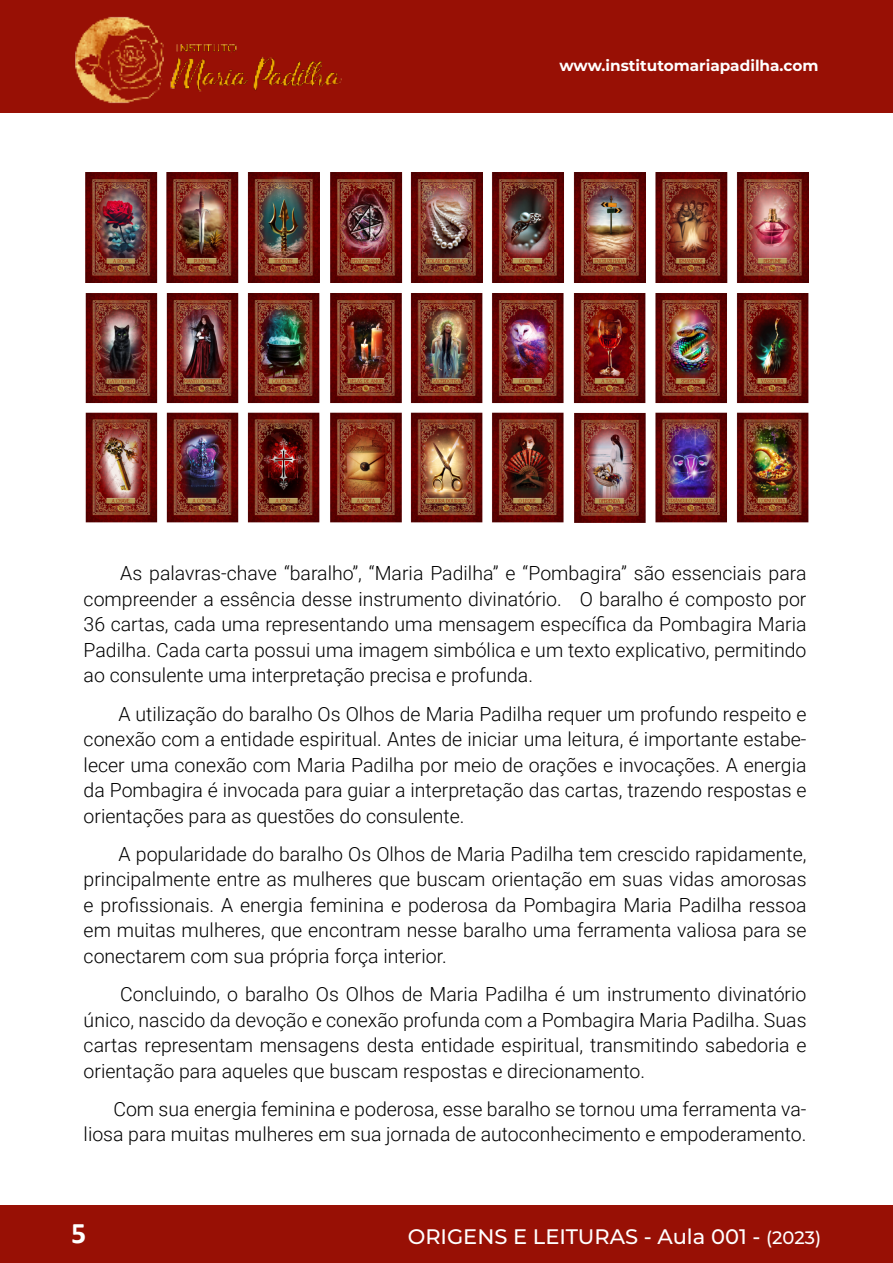
<style>
.page{position:relative;width:893px;height:1263px;background:#fff}
.page>*{position:absolute;margin:0;border:0;box-sizing:border-box;transform-origin:0 0}
.t1{font:700 30px "Calibri";color:#fff}
.t2{font:500 21px "Montserrat";color:#fff}
.t3{font:300 19.5px/25.5px "Roboto";color:#000;text-align:justify}
.t4{font:700 15.3px "Montserrat";color:#fff}
.s1{font-size:18px}
</style>
<div class="page">
<div style="left:0;top:0;width:893px;height:113px;background:#981005"></div>
<div style="left:0;top:1205px;width:893px;height:58px;background:#981005"></div>
<img style="left:75px;top:16px;width:267px;height:88px">
<img style="left:85px;top:172px;width:724px;height:350px">
<p class="t4" style="left:559px;top:54px;width:261px">www.institutomariapadilha.com</p>
<p class="t3" style="left:84px;top:560px;width:724px;text-indent:37px">As palavras-chave “baralho”, “Maria Padilha” e “Pombagira” são essenciais para compreender a essência desse instrumento divinatório. O baralho é composto por 36 cartas, cada uma representando uma mensagem específica da Pombagira Maria Padilha. Cada carta possui uma imagem simbólica e um texto explicativo, permitindo ao consulente uma interpretação precisa e profunda.</p>
<p class="t3" style="left:84px;top:700px;width:724px;text-indent:35px">A utilização do baralho Os Olhos de Maria Padilha requer um profundo respeito e conexão com a entidade espiritual. Antes de iniciar uma leitura, é importante estabe&shy;lecer uma conexão com Maria Padilha por meio de orações e invocações. A energia da Pombagira é invocada para guiar a interpretação das cartas, trazendo respostas e orientações para as questões do consulente.</p>
<p class="t3" style="left:84px;top:840px;width:724px;text-indent:35px">A popularidade do baralho Os Olhos de Maria Padilha tem crescido rapidamente, principalmente entre as mulheres que buscam orientação em suas vidas amorosas e profissionais. A energia feminina e poderosa da Pombagira Maria Padilha ressoa em muitas mulheres, que encontram nesse baralho uma ferramenta valiosa para se conectarem com sua própria força interior.</p>
<p class="t3" style="left:84px;top:981px;width:724px;text-indent:37px">Concluindo, o baralho Os Olhos de Maria Padilha é um instrumento divinatório único, nascido da devoção e conexão profunda com a Pombagira Maria Padilha. Suas cartas representam mensagens desta entidade espiritual, transmitindo sabedoria e orientação para aqueles que buscam respostas e direcionamento.</p>
<p class="t3" style="left:84px;top:1095px;width:724px;text-align:right">Com sua energia feminina e poderosa, esse baralho se tornou uma ferramenta va&shy;liosa para muitas mulheres em sua jornada de autoconhecimento e empoderamento.</p>
<h1 class="t1" style="left:71px;top:1212px;width:17px">5</h1>
<p class="t2" style="left:408px;top:1222px;width:415px">ORIGENS E LEITURAS - Aula 001 - <span class="s1">(2023)</span></p>
</div>
